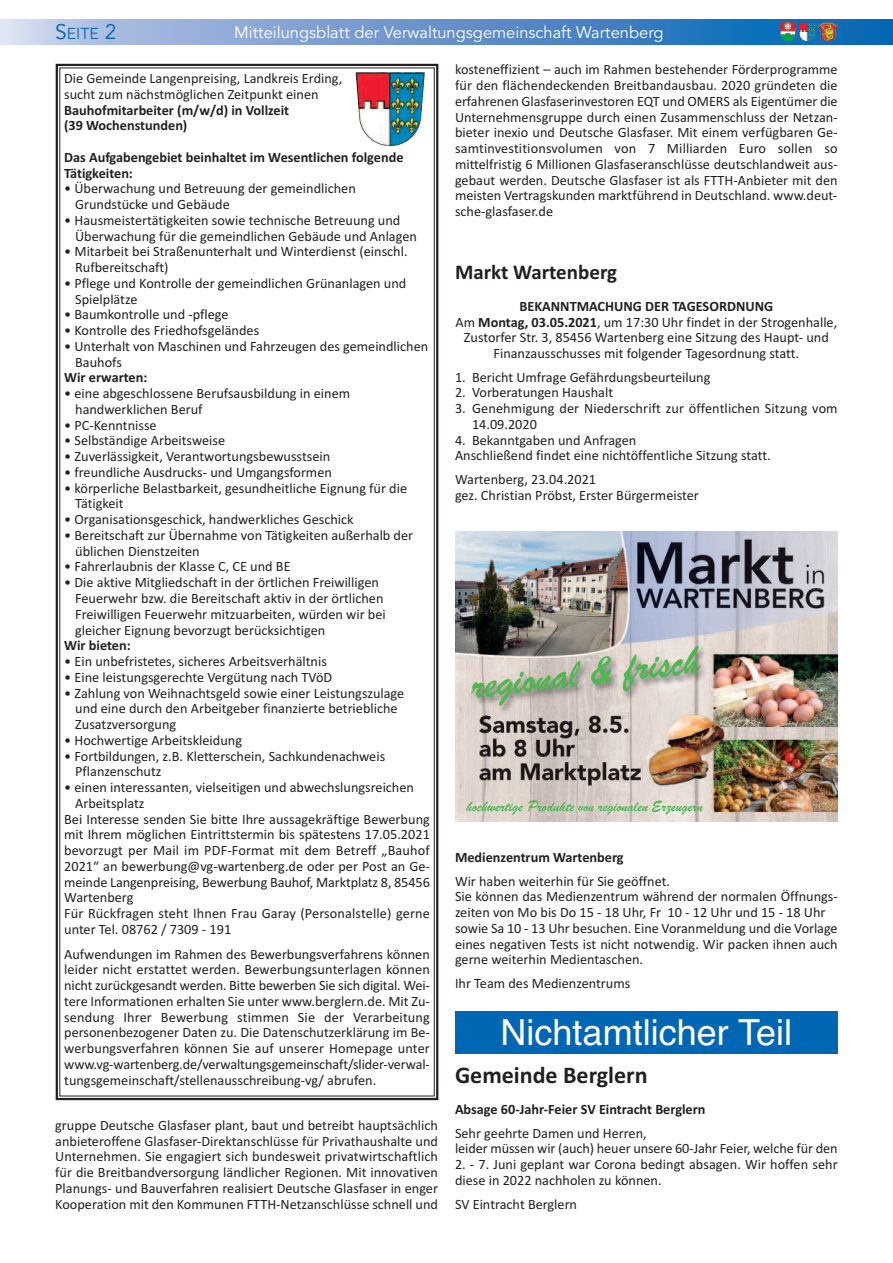
<style>
.page{position:relative;width:893px;height:1263px;background:#fff}
.page>*{position:absolute;margin:0;border:0;box-sizing:border-box;transform-origin:0 0}
.t1{font:36px "Helvetica";color:#fff}
.t2{font:700 24px "Calibri";color:#231f20}
.t3{font:700 21px "Calibri";color:#231f20}
.t4{font:16.5px "Avenir";color:#fff}
.t5{font:15.75px "Avenir";color:#0166b3}
.t6{font:14.25px/15.8px "Calibri";color:#231f20}
.t7{font:700 14.25px/15.8px "Calibri";color:#231f20}
.s1{font-size:21px}
.s2{font-weight:700}
</style>
<div class="page">
<svg style="left:0;top:19px;width:893px;height:26px;background:#6696cd"></svg>
<img style="left:799px;top:22px;width:40px;height:19px">
<img style="left:780px;top:22px;width:16px;height:19px">
<img style="left:356px;top:72px;width:69px;height:74px">
<div style="left:56px;top:64px;width:382px;height:1036px;border:2px solid #231f20"></div>
<div style="left:455px;top:1011px;width:383px;height:43px;background:#0166b3"></div>
<img style="left:455px;top:532px;width:383px;height:290px">
<p class="t5" style="left:55px;top:24px;width:63px"><span class="s1">S</span>EITE <span class="s1">2</span></p>
<p class="t4" style="left:234px;top:22px;width:431px">Mitteilungsblatt der Verwaltungsgemeinschaft Wartenberg</p>
<p class="t6" style="left:64px;top:70px;width:280px">Die Gemeinde Langenpreising, Landkreis Erding, sucht zum nächstmöglichen Zeitpunkt einen</p>
<p class="t7" style="left:64px;top:102px;width:227px">Bauhofmitarbeiter (m/w/d) in Vollzeit (39 Wochenstunden)</p>
<p class="t7" style="left:64px;top:149px;width:341px">Das Aufgabengebiet beinhaltet im Wesentlichen folgende<br>Tätigkeiten:</p>
<p class="t6" style="left:75px;top:181px;width:282px;text-indent:-11px">• Überwachung und Betreuung der gemeindlichen<br>Grundstücke und Gebäude</p>
<p class="t6" style="left:75px;top:212px;width:343px;text-indent:-11px">• Hausmeistertätigkeiten sowie technische Betreuung und<br>Überwachung für die gemeindlichen Gebäude und Anlagen</p>
<p class="t6" style="left:75px;top:244px;width:334px;text-indent:-11px">• Mitarbeit bei Straßenunterhalt und Winterdienst (einschl.<br>Rufbereitschaft)</p>
<p class="t6" style="left:75px;top:275px;width:333px;text-indent:-11px">• Pflege und Kontrolle der gemeindlichen Grünanlagen und<br>Spielplätze</p>
<p class="t6" style="left:64px;top:307px;width:166px">• Baumkontrolle und -pflege</p>
<p class="t6" style="left:64px;top:322px;width:197px">• Kontrolle des Friedhofsgeländes</p>
<p class="t6" style="left:75px;top:338px;width:355px;text-indent:-11px">• Unterhalt von Maschinen und Fahrzeugen des gemeindlichen<br>Bauhofs</p>
<p class="t7" style="left:64px;top:370px;width:85px">Wir erwarten:</p>
<p class="t6" style="left:75px;top:385px;width:277px;text-indent:-11px">• eine abgeschlossene Berufsausbildung in einem handwerklichen Beruf</p>
<p class="t6" style="left:64px;top:417px;width:94px">• PC-Kenntnisse</p>
<p class="t6" style="left:64px;top:433px;width:163px">• Selbständige Arbeitsweise</p>
<p class="t6" style="left:64px;top:448px;width:267px">• Zuverlässigkeit, Verantwortungsbewusstsein</p>
<p class="t6" style="left:64px;top:464px;width:269px">• freundliche Ausdrucks- und Umgangsformen</p>
<p class="t6" style="left:75px;top:480px;width:333px;text-indent:-11px">• körperliche Belastbarkeit, gesundheitliche Eignung für die<br>Tätigkeit</p>
<p class="t6" style="left:64px;top:511px;width:291px">• Organisationsgeschick, handwerkliches Geschick</p>
<p class="t6" style="left:75px;top:527px;width:339px;text-indent:-11px">• Bereitschaft zur Übernahme von Tätigkeiten außerhalb der üblichen Dienstzeiten</p>
<p class="t6" style="left:64px;top:559px;width:228px">• Fahrerlaubnis der Klasse C, CE und BE</p>
<p class="t6" style="left:75px;top:574px;width:312px;text-indent:-11px">• Die aktive Mitgliedschaft in der örtlichen Freiwilligen Feuerwehr bzw. die Bereitschaft aktiv in der örtlichen Freiwilligen Feuerwehr mitzuarbeiten, würden wir bei gleicher Eignung bevorzugt berücksichtigen</p>
<p class="t7" style="left:64px;top:637px;width:68px">Wir bieten:</p>
<p class="t6" style="left:64px;top:653px;width:264px">• Ein unbefristetes, sicheres Arbeitsverhältnis</p>
<p class="t6" style="left:64px;top:669px;width:270px">• Eine leistungsgerechte Vergütung nach TVöD</p>
<p class="t6" style="left:75px;top:685px;width:331px;text-indent:-11px">• Zahlung von Weihnachtsgeld sowie einer Leistungszulage und eine durch den Arbeitgeber finanzierte betriebliche<br>Zusatzversorgung</p>
<p class="t6" style="left:64px;top:732px;width:179px">• Hochwertige Arbeitskleidung</p>
<p class="t6" style="left:75px;top:748px;width:312px;text-indent:-11px">• Fortbildungen, z.B. Kletterschein, Sachkundenachweis<br>Pflanzenschutz</p>
<p class="t6" style="left:64px;top:779px;width:351px">• einen interessanten, vielseitigen und abwechslungsreichen</p>
<p class="t6" style="left:75px;top:795px;width:71px">Arbeitsplatz</p>
<p class="t6" style="left:64px;top:811px;width:367px">Bei Interesse senden Sie bitte Ihre aussagekräftige Bewerbung</p>
<p class="t6" style="left:64px;top:826px;width:367px">mit Ihrem möglichen Eintrittstermin bis spätestens 17.05.2021</p>
<p class="t6" style="left:64px;top:842px;width:367px">bevorzugt per Mail im PDF-Format mit dem Betreff „Bauhof</p>
<p class="t6" style="left:64px;top:858px;width:367px">2021“ an bewerbung@vg-wartenberg.de oder per Post an Ge-</p>
<p class="t6" style="left:64px;top:874px;width:367px">meinde Langenpreising, Bewerbung Bauhof, Marktplatz 8, 85456</p>
<p class="t6" style="left:64px;top:889px;width:71px">Wartenberg</p>
<p class="t6" style="left:64px;top:905px;width:367px">Für Rückfragen steht Ihnen Frau Garay (Personalstelle) gerne</p>
<p class="t6" style="left:64px;top:921px;width:169px">unter Tel. 08762 / 7309 - 191</p>
<p class="t6" style="left:64px;top:946px;width:367px;text-align:justify">Aufwendungen im Rahmen des Bewerbungsverfahrens können leider nicht erstattet werden. Bewerbungsunterlagen können nicht zuruc̈ kgesandt werden. Bitte bewerben Sie sich digital. Wei&shy;tere Informationen erhalten Sie unter www.berglern.de. Mit Zu&shy;sendung Ihrer Bewerbung stimmen Sie der Verarbeitung personenbezogener Daten zu. Die Datenschutzerklärung im Be&shy;werbungsverfahren können Sie auf unserer Homepage unter www.vg-wartenberg.de/verwaltungsgemeinschaft/slider-verwal&shy;tungsgemeinschaft/stellenausschreibung-vg/ abrufen.</p>
<p class="t6" style="left:55px;top:1117px;width:384px;text-align:justify">gruppe Deutsche Glasfaser plant, baut und betreibt hauptsächlich anbieteroffene Glasfaser-Direktanschlüsse für Privathaushalte und Unternehmen. Sie engagiert sich bundesweit privatwirtschaftlich für die Breitbandversorgung ländlicher Regionen. Mit innovativen Planungs- und Bauverfahren realisiert Deutsche Glasfaser in enger Kooperation mit den Kommunen FTTH-Netzanschlüsse schnell und</p>
<p class="t6" style="left:455px;top:62px;width:384px;text-align:justify">kosteneffizient – auch im Rahmen bestehender Förderprogramme für den flächendeckenden Breitbandausbau. 2020 gründeten die erfahrenen Glasfaserinvestoren EQT und OMERS als Eigentum̈ er die Unternehmensgruppe durch einen Zusammenschluss der Netzan&shy;bieter inexio und Deutsche Glasfaser. Mit einem verfügbaren Ge&shy;samtinvestitionsvolumen von 7 Milliarden Euro sollen so mittelfristig 6 Millionen Glasfaseranschlüsse deutschlandweit aus&shy;gebaut werden. Deutsche Glasfaser ist als FTTH-Anbieter mit den meisten Vertragskunden marktfuḧ rend in Deutschland. www.deut&shy;sche-glasfaser.de</p>
<h3 class="t3" style="left:455px;top:260px;width:164px">Markt Wartenberg</h3>
<p class="t6" style="left:455px;top:298px;width:383px;text-align:center"><span class="s2">BEKANNTMACHUNG DER TAGESORDNUNG<br></span>Am <span class="s2">Montag, 03.05.2021</span>, um 17:30 Uhr findet in der Strogenhalle, Zustorfer Str. 3, 85456 Wartenberg eine Sitzung des Haupt- und Finanzausschusses mit folgender Tagesordnung statt.</p>
<p class="t6" style="left:455px;top:369px;width:257px">1. Bericht Umfrage Gefährdungsbeurteilung</p>
<p class="t6" style="left:455px;top:385px;width:160px">2. Vorberatungen Haushalt</p>
<p class="t6" style="left:472px;top:400px;width:367px;text-indent:-17px">3. Genehmigung der Niederschrift zur öffentlichen Sitzung vom<br>14.09.2020</p>
<p class="t6" style="left:455px;top:432px;width:317px">4. Bekanntgaben und Anfragen<br>Anschließend findet eine nichtöffentliche Sitzung statt.</p>
<p class="t6" style="left:455px;top:471px;width:245px">Wartenberg, 23.04.2021<br>gez. Christian Pröbst, Erster Bürgermeister</p>
<p class="t7" style="left:455px;top:849px;width:170px">Medienzentrum Wartenberg</p>
<p class="t6" style="left:455px;top:873px;width:384px">Wir haben weiterhin für Sie geöffnet.<br>Sie können das Medienzentrum während der normalen Öffnungs&shy;zeiten von Mo bis Do 15 - 18 Uhr, Fr 10 - 12 Uhr und 15 - 18 Uhr sowie Sa 10 - 13 Uhr besuchen. Eine Voranmeldung und die Vorlage eines negativen Tests ist nicht notwendig. Wir packen ihnen auch gerne weiterhin Medientaschen.</p>
<p class="t6" style="left:455px;top:975px;width:177px">Ihr Team des Medienzentrums</p>
<h1 class="t1" style="left:501px;top:1011px;width:293px">Nichtamtlicher Teil</h1>
<h2 class="t2" style="left:455px;top:1060px;width:194px">Gemeinde Berglern</h2>
<p class="t7" style="left:455px;top:1101px;width:252px">Absage 60-Jahr-Feier SV Eintracht Berglern</p>
<p class="t6" style="left:455px;top:1125px;width:384px">Sehr geehrte Damen und Herren,<br>leider müssen wir (auch) heuer unsere 60-Jahr Feier, welche für den</p>
<p class="t6" style="left:455px;top:1156px;width:384px">2. - 7. Juni geplant war Corona bedingt absagen. Wir hoffen sehr diese in 2022 nachholen zu können.</p>
<p class="t6" style="left:455px;top:1196px;width:124px">SV Eintracht Berglern</p>
</div>
